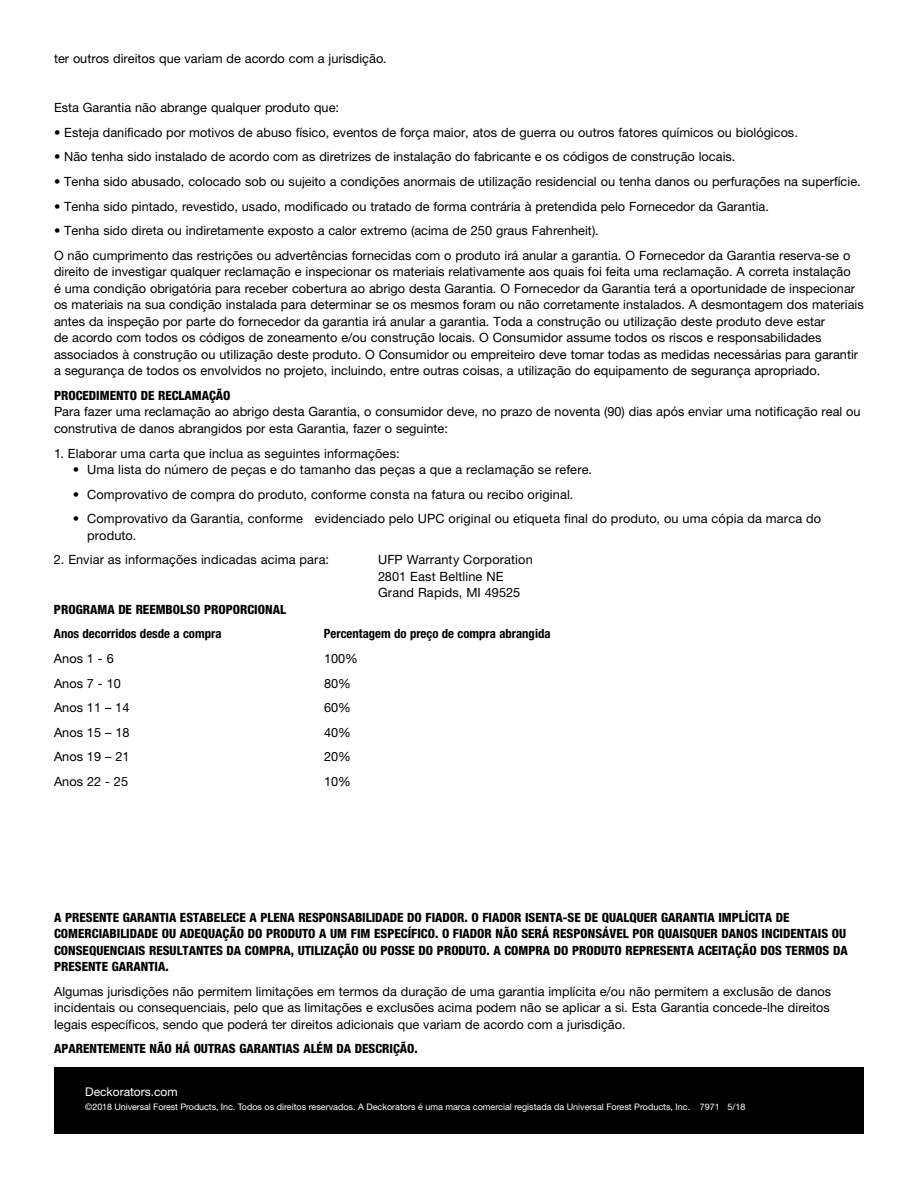
<style>
.page{position:relative;width:918px;height:1188px;background:#fff}
.page>*{position:absolute;margin:0;border:0;box-sizing:border-box;transform-origin:0 0}
.t1{font:12.75px/16.5px "Helvetica Neue LT Std";color:#000}
.t2{font:800 condensed 12.75px/16.5px "Helvetica Neue LT Std";color:#000}
.t3{font:700 condensed 12.75px "Helvetica Neue LT Std";color:#000}
.t4{font:12px "Helvetica Neue LT Std";color:#fff}
.t5{font:9px "Helvetica Neue LT Std";color:#fff}
</style>
<div class="page">
<div style="left:54px;top:1067px;width:810px;height:67px;background:#000"></div>
<p class="t1" style="left:54px;top:50px;width:334px">ter outros direitos que variam de acordo com a jurisdição.</p>
<p class="t1" style="left:54px;top:99px;width:287px">Esta Garantia não abrange qualquer produto que:</p>
<p class="t1" style="left:54px;top:124px;width:745px">• Esteja danificado por motivos de abuso físico, eventos de força maior, atos de guerra ou outros fatores químicos ou biológicos.</p>
<p class="t1" style="left:54px;top:149px;width:683px">• Não tenha sido instalado de acordo com as diretrizes de instalação do fabricante e os códigos de construção locais.</p>
<p class="t1" style="left:54px;top:173px;width:808px">• Tenha sido abusado, colocado sob ou sujeito a condições anormais de utilização residencial ou tenha danos ou perfurações na superfície.</p>
<p class="t1" style="left:54px;top:198px;width:717px">• Tenha sido pintado, revestido, usado, modificado ou tratado de forma contrária à pretendida pelo Fornecedor da Garantia.</p>
<p class="t1" style="left:54px;top:218px;width:798px;line-height:24.6px">• Tenha sido direta ou indiretamente exposto a calor extremo (acima de 250 graus Fahrenheit).<br>O não cumprimento das restrições ou advertências fornecidas com o produto irá anular a garantia. O Fornecedor da Garantia reserva-se o</p>
<p class="t1" style="left:54px;top:263px;width:811px">direito de investigar qualquer reclamação e inspecionar os materiais relativamente aos quais foi feita uma reclamação. A correta instalação<br>é uma condição obrigatória para receber cobertura ao abrigo desta Garantia. O Fornecedor da Garantia terá a oportunidade de inspecionar os materiais na sua condição instalada para determinar se os mesmos foram ou não corretamente instalados. A desmontagem dos materiais antes da inspeção por parte do fornecedor da garantia irá anular a garantia. Toda a construção ou utilização deste produto deve estar<br>de acordo com todos os códigos de zoneamento e/ou construção locais. O Consumidor assume todos os riscos e responsabilidades associados à construção ou utilização deste produto. O Consumidor ou empreiteiro deve tomar todas as medidas necessárias para garantir a segurança de todos os envolvidos no projeto, incluindo, entre outras coisas, a utilização do equipamento de segurança apropriado.</p>
<p class="t2" style="left:54px;top:387px;width:178px">PROCEDIMENTO DE RECLAMAÇÃO</p>
<p class="t1" style="left:54px;top:404px;width:808px">Para fazer uma reclamação ao abrigo desta Garantia, o consumidor deve, no prazo de noventa (90) dias após enviar uma notificação real ou construtiva de danos abrangidos por esta Garantia, fazer o seguinte:</p>
<p class="t1" style="left:54px;top:445px;width:347px">1. Elaborar uma carta que inclua as seguintes informações:</p>
<p class="t1" style="left:73px;top:461px;width:521px">• Uma lista do número de peças e do tamanho das peças a que a reclamação se refere.</p>
<p class="t1" style="left:73px;top:486px;width:502px">• Comprovativo de compra do produto, conforme consta na fatura ou recibo original.</p>
<p class="t1" style="left:87px;top:510px;width:736px;text-indent:-14px">• Comprovativo da Garantia, conforme evidenciado pelo UPC original ou etiqueta final do produto, ou uma cópia da marca do produto.</p>
<p class="t1" style="left:54px;top:551px;width:277px">2. Enviar as informações indicadas acima para:</p>
<p class="t1" style="left:378px;top:551px;width:156px">UFP Warranty Corporation<br>2801 East Beltline NE<br>Grand Rapids, MI 49525</p>
<p class="t2" style="left:54px;top:601px;width:233px">PROGRAMA DE REEMBOLSO PROPORCIONAL</p>
<p class="t3" style="left:54px;top:626px;width:169px">Anos decorridos desde a compra</p>
<p class="t3" style="left:324px;top:626px;width:228px">Percentagem do preço de compra abrangida</p>
<p class="t1" style="left:54px;top:650px;width:61px">Anos 1 - 6</p>
<p class="t1" style="left:324px;top:650px;width:36px">100%</p>
<p class="t1" style="left:54px;top:675px;width:68px">Anos 7 - 10</p>
<p class="t1" style="left:324px;top:675px;width:28px">80%</p>
<p class="t1" style="left:54px;top:699px;width:77px">Anos 11 – 14</p>
<p class="t1" style="left:324px;top:699px;width:28px">60%</p>
<p class="t1" style="left:54px;top:724px;width:77px">Anos 15 – 18</p>
<p class="t1" style="left:324px;top:724px;width:28px">40%</p>
<p class="t1" style="left:54px;top:748px;width:77px">Anos 19 – 21</p>
<p class="t1" style="left:324px;top:748px;width:28px">20%</p>
<p class="t1" style="left:54px;top:773px;width:76px">Anos 22 - 25</p>
<p class="t1" style="left:324px;top:773px;width:28px">10%</p>
<p class="t2" style="left:54px;top:909px;width:795px">A PRESENTE GARANTIA ESTABELECE A PLENA RESPONSABILIDADE DO FIADOR. O FIADOR ISENTA-SE DE QUALQUER GARANTIA IMPLÍCITA DE COMERCIABILIDADE OU ADEQUAÇÃO DO PRODUTO A UM FIM ESPECÍFICO. O FIADOR NÃO SERÁ RESPONSÁVEL POR QUAISQUER DANOS INCIDENTAIS OU CONSEQUENCIAIS RESULTANTES DA COMPRA, UTILIZAÇÃO OU POSSE DO PRODUTO. A COMPRA DO PRODUTO REPRESENTA ACEITAÇÃO DOS TERMOS DA PRESENTE GARANTIA.</p>
<p class="t1" style="left:54px;top:983px;width:779px;text-align:justify">Algumas jurisdições não permitem limitações em termos da duração de uma garantia implícita e/ou não permitem a exclusão de danos incidentais ou consequenciais, pelo que as limitações e exclusões acima podem não se aplicar a si. Esta Garantia concede-lhe direitos legais específicos, sendo que poderá ter direitos adicionais que variam de acordo com a jurisdição.</p>
<p class="t2" style="left:54px;top:1040px;width:365px">APARENTEMENTE NÃO HÁ OUTRAS GARANTIAS ALÉM DA DESCRIÇÃO.</p>
<p class="t4" style="left:85px;top:1085px;width:94px">Deckorators.com</p>
<p class="t5" style="left:85px;top:1101px;width:662px">©2018 Universal Forest Products, Inc. Todos os direitos reservados. A Deckorators é uma marca comercial registada da Universal Forest Products, Inc. 7971 5/18</p>
</div>
